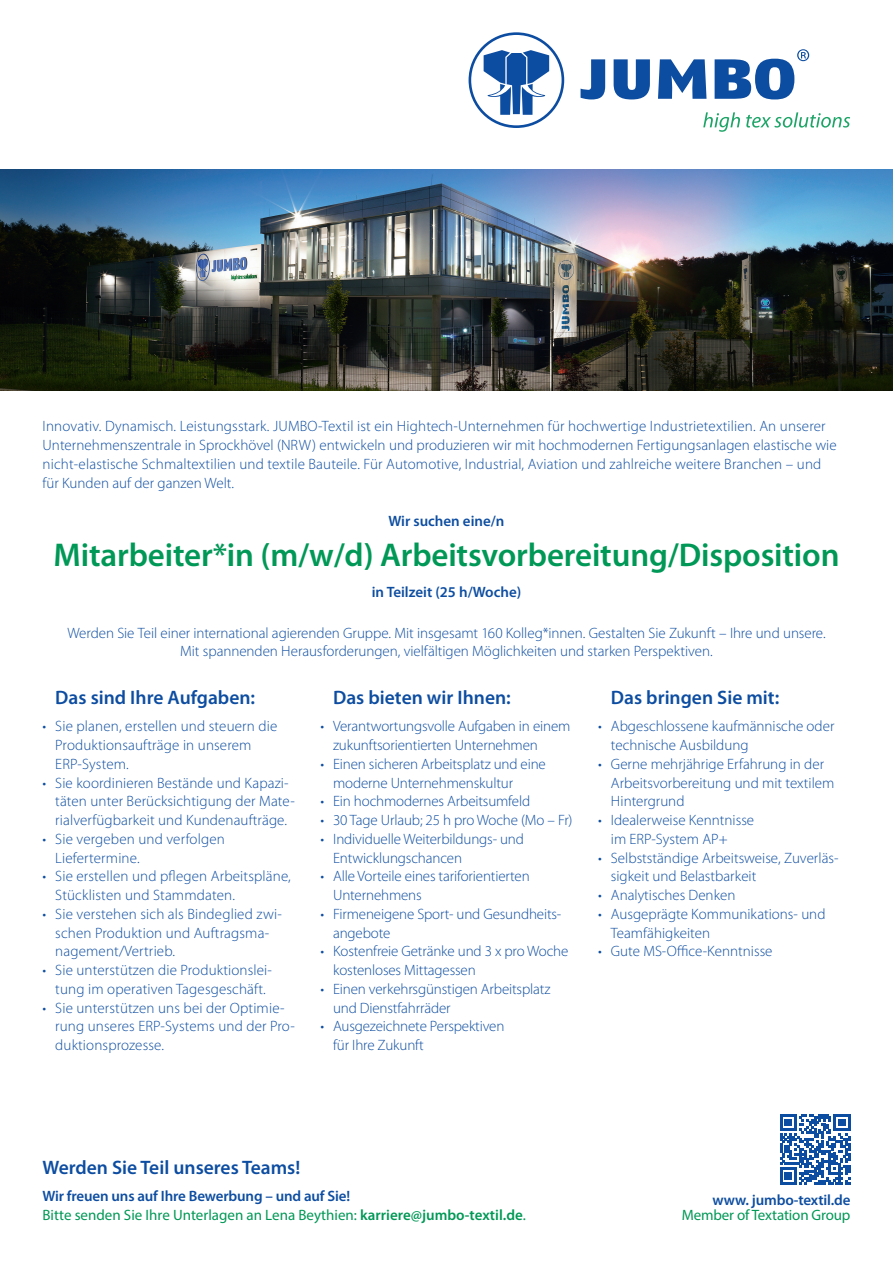
<style>
.page{position:relative;width:893px;height:1263px;background:#fff}
.page>*{position:absolute;margin:0;border:0;box-sizing:border-box;transform-origin:0 0}
.t1{font:600 33px "Myriad Pro";letter-spacing:-.005em;color:#009856}
.t2{font:600 19.5px "Myriad Pro";color:#0d4da1}
.t3{font:300 15px/18.8px "Myriad Pro";color:#0d4da1}
.t4{font:15px/18.8px "Myriad Pro";color:#009856}
.t5{font:600 15px "Myriad Pro";color:#0d4da1}
.s1{font-weight:600;color:#0d4da1}
.s2{font-weight:600}
</style>
<div class="page">
<svg style="left:703px;top:112px;width:37px;height:20px"></svg>
<svg style="left:746px;top:112px;width:104px;height:16px"></svg>
<svg style="left:581px;top:59px;width:24px;height:40px"></svg>
<svg style="left:614px;top:59px;width:36px;height:40px"></svg>
<svg style="left:658px;top:59px;width:48px;height:40px"></svg>
<svg style="left:715px;top:49px;width:94px;height:50px"></svg>
<svg style="left:469px;top:32px;width:95px;height:96px"></svg>
<img style="left:0;top:169px;width:893px;height:221px">
<svg style="left:780px;top:1114px;width:70px;height:70px"></svg>
<p class="t3" style="left:43px;top:417px;width:796px">Innovativ. Dynamisch. Leistungsstark. JUMBO-Textil ist ein Hightech-Unternehmen für hochwertige Industrietextilien. An unserer Unternehmenszentrale in Sprockhövel (NRW) entwickeln und produzieren wir mit hochmodernen Fertigungsanlagen elastische wie nicht-elastische Schmaltextilien und textile Bauteile. Für Automotive, Industrial, Aviation und zahlreiche weitere Branchen – und für Kunden auf der ganzen Welt.</p>
<p class="t5" style="left:388px;top:511px;width:118px">Wir suchen eine/n</p>
<h1 class="t1" style="left:53px;top:534px;width:788px">Mitarbeiter*in (m/w/d) Arbeitsvorbereitung/Disposition</h1>
<p class="t5" style="left:372px;top:582px;width:151px">in Teilzeit (25 h/Woche)</p>
<p class="t3" style="left:67px;top:623px;width:760px;text-align:center">Werden Sie Teil einer international agierenden Gruppe. Mit insgesamt 160 Kolleg*innen. Gestalten Sie Zukunft – Ihre und unsere.<br>Mit spannenden Herausforderungen, vielfältigen Möglichkeiten und starken Perspektiven.</p>
<h2 class="t2" style="left:55px;top:685px;width:201px">Das sind Ihre Aufgaben:</h2>
<p class="t3" style="left:55px;top:717px;width:224px;text-indent:-13px">• Sie planen, erstellen und steuern die<br>Produktionsaufträge in unserem<br>ERP-System.</p>
<p class="t3" style="left:55px;top:773px;width:241px;text-indent:-13px">• Sie koordinieren Bestände und Kapazi&shy;täten unter Berücksichtigung der Mate&shy;rialverfügbarkeit und Kundenaufträge.</p>
<p class="t3" style="left:55px;top:829px;width:171px;text-indent:-13px">• Sie vergeben und verfolgen<br>Liefertermine.</p>
<p class="t3" style="left:55px;top:867px;width:237px;text-indent:-13px">• Sie erstellen und pflegen Arbeitspläne,<br>Stücklisten und Stammdaten.</p>
<p class="t3" style="left:55px;top:904px;width:228px;text-indent:-13px">• Sie verstehen sich als Bindeglied zwi&shy;schen Produktion und Auftragsma&shy;nagement/Vertrieb.</p>
<p class="t3" style="left:43px;top:960px;width:231px;text-align:center">• Sie unterstützen die Produktionslei&shy;tung im operativen Tagesgeschäft.</p>
<p class="t3" style="left:55px;top:998px;width:241px;text-indent:-13px">• Sie unterstützen uns bei der Optimie&shy;rung unseres ERP-Systems und der Pro&shy;duktionsprozesse.</p>
<h2 class="t2" style="left:333px;top:685px;width:179px">Das bieten wir Ihnen:</h2>
<p class="t3" style="left:333px;top:717px;width:239px;text-indent:-13px">• Verantwortungsvolle Aufgaben in einem zukunftsorientierten Unternehmen</p>
<p class="t3" style="left:333px;top:754px;width:214px;text-indent:-13px">• Einen sicheren Arbeitsplatz und eine moderne Unternehmenskultur</p>
<p class="t3" style="left:320px;top:792px;width:211px">• Ein hochmodernes Arbeitsumfeld</p>
<p class="t3" style="left:320px;top:810px;width:254px">• 30 Tage Urlaub; 25 h pro Woche (Mo – Fr)</p>
<p class="t3" style="left:333px;top:829px;width:192px;text-indent:-13px">• Individuelle Weiterbildungs- und<br>Entwicklungschancen</p>
<p class="t3" style="left:333px;top:867px;width:198px;text-indent:-13px">• Alle Vorteile eines tariforientierten<br>Unternehmens</p>
<p class="t3" style="left:333px;top:904px;width:230px;text-indent:-13px">• Firmeneigene Sport- und Gesundheits&shy;angebote</p>
<p class="t3" style="left:333px;top:942px;width:237px;text-indent:-13px">• Kostenfreie Getränke und 3 x pro Woche kostenloses Mittagessen</p>
<p class="t3" style="left:333px;top:979px;width:219px;text-indent:-13px">• Einen verkehrsgünstigen Arbeitsplatz und Dienstfahrräder</p>
<p class="t3" style="left:333px;top:1017px;width:173px;text-indent:-13px">• Ausgezeichnete Perspektiven für Ihre Zukunft</p>
<h2 class="t2" style="left:611px;top:685px;width:170px">Das bringen Sie mit:</h2>
<p class="t3" style="left:611px;top:717px;width:225px;text-indent:-13px">• Abgeschlossene kaufmännische oder technische Ausbildung</p>
<p class="t3" style="left:611px;top:754px;width:225px;text-indent:-13px">• Gerne mehrjährige Erfahrung in der<br>Arbeitsvorbereitung und mit textilem<br>Hintergrund</p>
<p class="t3" style="left:611px;top:810px;width:145px;text-indent:-13px">• Idealerweise Kenntnisse im ERP-System AP+</p>
<p class="t3" style="left:611px;top:848px;width:229px;text-indent:-13px">• Selbstständige Arbeitsweise, Zuverläs&shy;sigkeit und Belastbarkeit</p>
<p class="t3" style="left:598px;top:885px;width:139px">• Analytisches Denken</p>
<p class="t3" style="left:611px;top:904px;width:216px;text-indent:-13px">• Ausgeprägte Kommunikations- und<br>Teamfähigkeiten</p>
<p class="t3" style="left:598px;top:942px;width:176px">• Gute MS-Office-Kenntnisse</p>
<h2 class="t2" style="left:43px;top:1155px;width:259px">Werden Sie Teil unseres Teams!</h2>
<p class="t4" style="left:43px;top:1187px;width:485px"><span class="s1">Wir freuen uns auf Ihre Bewerbung – und auf Sie!<br></span>Bitte senden Sie Ihre Unterlagen an Lena Beythien: <span class="s2">karriere@jumbo-textil.de</span>.</p>
<p class="t5" style="left:712px;top:1190px;width:140px">www. jumbo-textil.de</p>
<p class="t4" style="left:682px;top:1206px;width:170px">Member of Textation Group</p>
</div>
